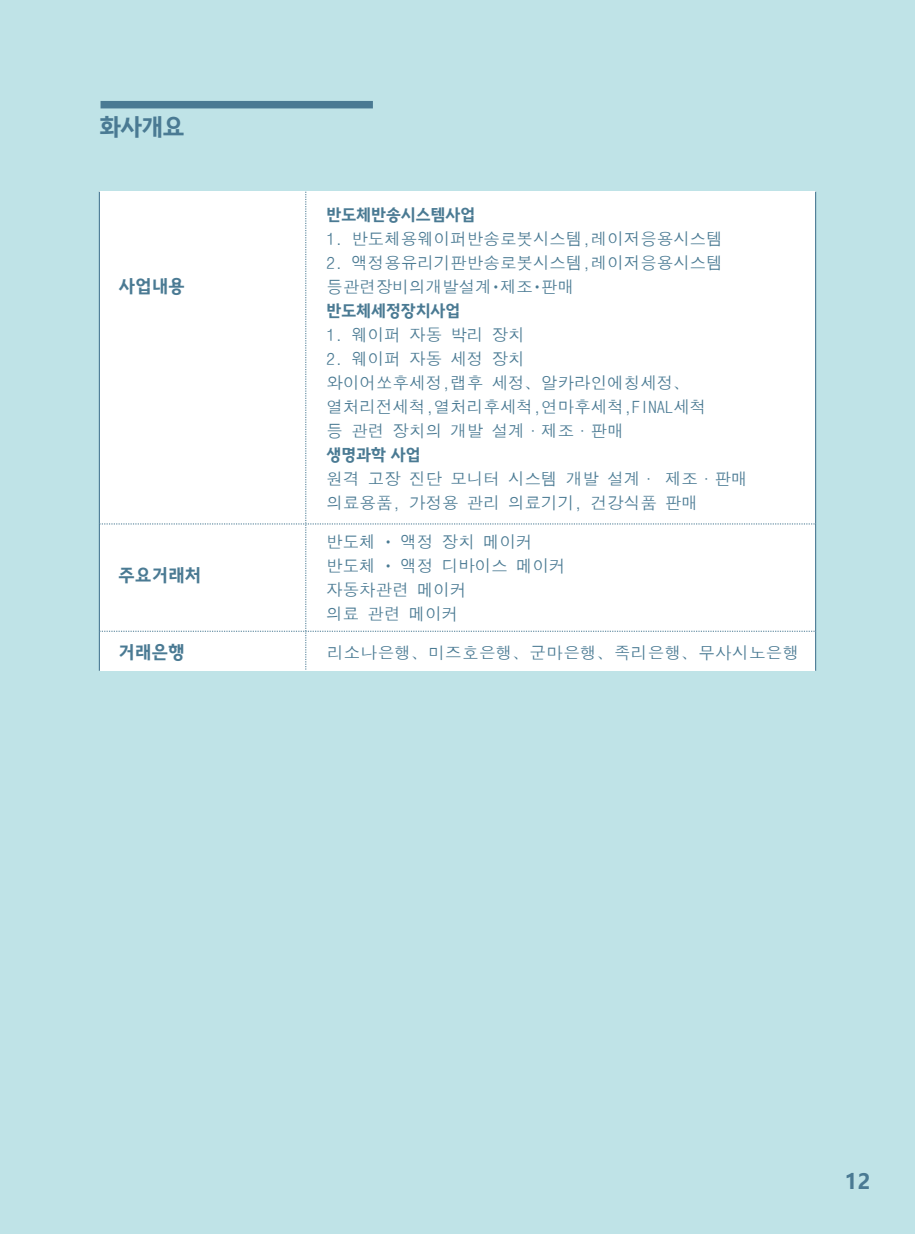
<style>
.page{position:relative;width:915px;height:1234px;background:#fff}
.page>*{position:absolute;margin:0;border:0;box-sizing:border-box;transform-origin:0 0}
.t1{font:700 24.45px "Kimjungchul Gothic";color:#4a7a93}
.t2{font:700 21px "Microsoft Ya Hei";color:#4a7a93}
.t3{font:700 18.3px "Kimjungchul Gothic";letter-spacing:.02em;color:#4a7a93}
.t4{font:16.8px/24px "Dotum Che";color:#4a7a93}
.t5{font:16.8px "Dotum Che";letter-spacing:.02em;color:#4a7a93}
.t6{font:700 16.8px "Kimjungchul Gothic";color:#4a7a93}
.s1{font-family:"Meiryo UI"}
</style>
<div class="page">
<div style="left:0;top:0;width:914px;height:1233px;background:#bfe3e7"></div>
<div style="left:100px;top:101px;width:273px;height:7px;background:#4a7a93"></div>
<div style="left:99px;top:192px;width:716px;height:478px;background:#fff"></div>
<h1 class="t1" style="left:99px;top:113px;width:86px">화사개요</h1>
<p class="t3" style="left:119px;top:276px;width:67px">사업내용</p>
<p class="t3" style="left:118px;top:564px;width:84px">주요거래처</p>
<p class="t6" style="left:326px;top:205px;width:150px">반도체반송시스템사업</p>
<p class="t4" style="left:326px;top:227px;width:397px">1. 반도체용웨이퍼반송로봇시스템,레이저응용시스템</p>
<p class="t4" style="left:326px;top:251px;width:397px">2. 액정용유리기판반송로봇시스템,레이저응용시스템 등관련장비의개발설계<span class="s1">・</span>제조<span class="s1">・</span>판매</p>
<p class="t6" style="left:326px;top:301px;width:135px">반도체세정장치사업</p>
<p class="t4" style="left:326px;top:323px;width:200px">1. 웨이퍼 자동 박리 장치</p>
<p class="t4" style="left:326px;top:347px;width:381px">2. 웨이퍼 자동 세정 장치<br>와이어쏘후세정,랩후 세정、알카라인에칭세정、열처리전세척,열처리후세척,연마후세척,FINAL세척 등 관련 장치의 개발 설계·제조·판매</p>
<p class="t6" style="left:326px;top:445px;width:95px">생명과학 사업</p>
<p class="t4" style="left:326px;top:467px;width:422px">원격 고장 진단 모니터 시스템 개발 설계· 제조·판매 의료용품, 가정용 관리 의료기기, 건강식품 판매</p>
<p class="t4" style="left:326px;top:529px;width:241px">반도체 <span class="s1">・</span> 액정 장치 메이커 반도체 <span class="s1">・</span> 액정 디바이스 메이커 자동차관련 메이커<br>의료 관련 메이커</p>
<p class="t3" style="left:118px;top:641px;width:67px">거래은행</p>
<p class="t5" style="left:327px;top:644px;width:473px">리소나은행、미즈호은행、군마은행、족리은행、무사시노은행</p>
<p class="t2" style="left:844px;top:1166px;width:27px">12</p>
</div>
